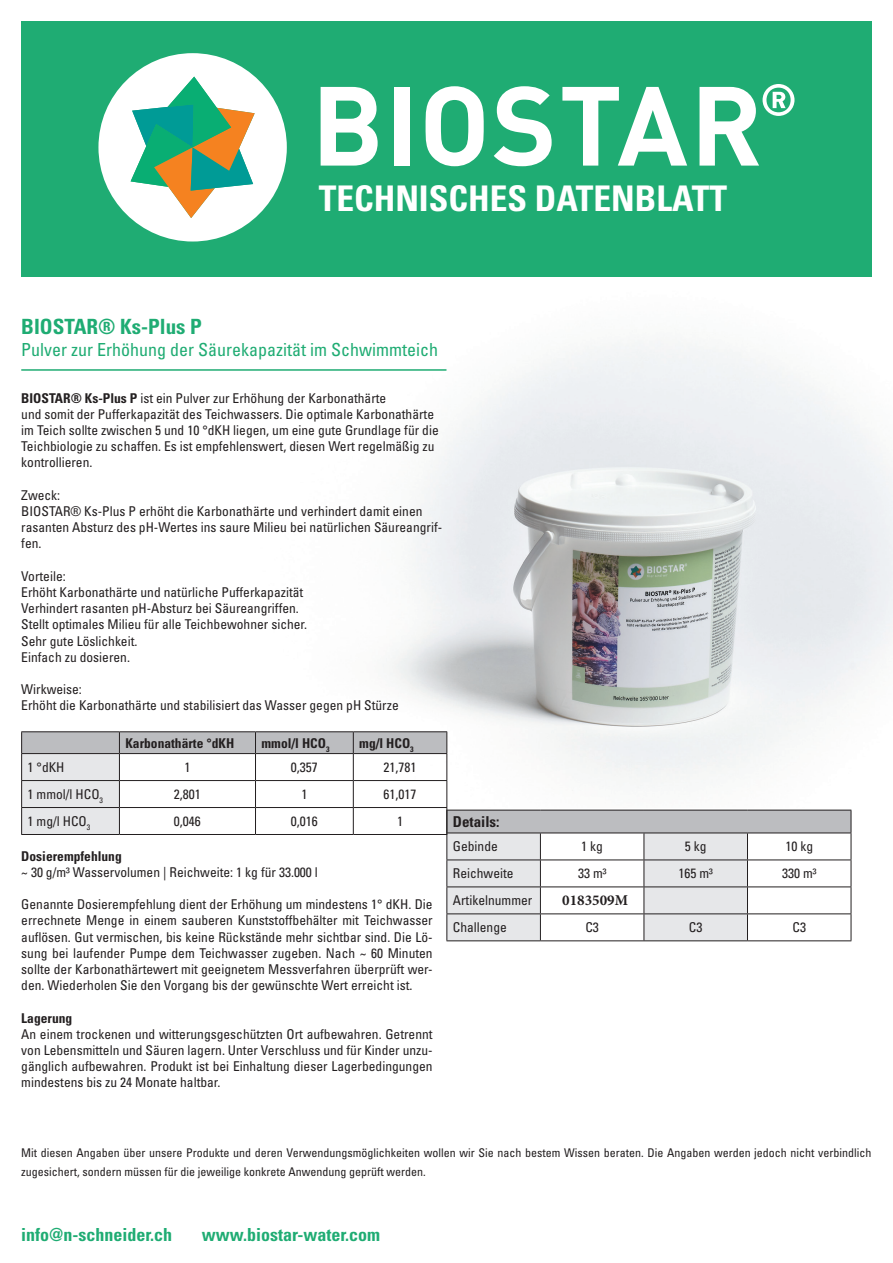
<style>
.page{position:relative;width:893px;height:1263px;background:#fff}
.page>*{position:absolute;margin:0;border:0;box-sizing:border-box;transform-origin:0 0}
.t1{font:700 condensed 35.4px "Univers LT Std";color:#fff}
.t2{font:700 condensed 21px "Univers LT Std";color:#1fac73}
.t3{font:condensed 18px "Univers LT Std";color:#1fac73}
.t4{font:700 condensed 18px "Univers LT Std";color:#1fac73}
.t5{font:700 condensed 15px "Univers LT Std";color:#231f20}
.t6{font:700 15px "Minion Pro";color:#231f20}
.t7{font:condensed 13.5px/16.2px "Univers LT Std";color:#231f20}
.t8{font:700 condensed 13.5px "Univers LT Std";color:#231f20}
.t9{font:condensed 12px/18px "Univers";color:#231f20}
.s1{font-weight:700}
</style>
<div class="page">
<div style="left:447px;top:810px;width:404px;height:23px;background:#bcbdc0"></div>
<hr style="left:540px;top:810px;width:104px;height:1px;background:#231f20">
<hr style="left:540px;top:832px;width:104px;height:1px;background:#231f20">
<hr style="left:540px;top:859px;width:104px;height:1px;background:#231f20">
<hr style="left:540px;top:886px;width:104px;height:1px;background:#231f20">
<hr style="left:540px;top:913px;width:104px;height:1px;background:#231f20">
<svg style="left:644px;top:810px;width:208px;height:131px"></svg>
<hr style="left:540px;top:940px;width:104px;height:1px;background:#231f20">
<hr style="left:644px;top:940px;width:103px;height:1px;background:#231f20">
<hr style="left:747px;top:940px;width:104px;height:1px;background:#231f20">
<img style="left:383px;top:341px;width:510px;height:450px">
<hr style="left:21px;top:369px;width:425px;height:2px;background:#1fac73">
<hr style="left:21px;top:731px;width:98px;height:1px;background:#231f20">
<hr style="left:119px;top:731px;width:136px;height:1px;background:#231f20">
<hr style="left:255px;top:731px;width:98px;height:1px;background:#231f20">
<hr style="left:353px;top:731px;width:94px;height:1px;background:#231f20">
<svg style="left:21px;top:732px;width:520px;height:209px"></svg>
<hr style="left:21px;top:834px;width:98px;height:1px;background:#231f20">
<hr style="left:119px;top:834px;width:136px;height:1px;background:#231f20">
<hr style="left:255px;top:834px;width:98px;height:1px;background:#231f20">
<hr style="left:353px;top:834px;width:94px;height:1px;background:#231f20">
<div style="left:21px;top:21px;width:851px;height:255px;background:#1fac73"></div>
<svg style="left:98px;top:53px;width:189px;height:188px"></svg>
<svg style="left:321px;top:87px;width:57px;height:79px"></svg>
<div style="left:394px;top:87px;width:15px;height:79px;background:#fff"></div>
<svg style="left:425px;top:86px;width:59px;height:80px"></svg>
<svg style="left:494px;top:86px;width:58px;height:80px"></svg>
<svg style="left:562px;top:87px;width:125px;height:79px"></svg>
<svg style="left:699px;top:84px;width:95px;height:82px"></svg>
<h1 class="t1" style="left:319px;top:177px;width:410px">TECHNISCHES DATENBLATT</h1>
<h2 class="t2" style="left:21px;top:314px;width:182px">BIOSTAR® Ks-Plus P</h2>
<h3 class="t3" style="left:21px;top:338px;width:418px">Pulver zur Erhöhung der Säurekapazität im Schwimmteich</h3>
<p class="t7" style="left:21px;top:389px;width:419px"><span class="s1">BIOSTAR® Ks-Plus P</span> ist ein Pulver zur Erhöhung der Karbonathärte<br>und somit der Pufferkapazität des Teichwassers. Die optimale Karbonathärte im Teich sollte zwischen 5 und 10 °dKH liegen, um eine gute Grundlage für die Teichbiologie zu schaffen. Es ist empfehlenswert, diesen Wert regelmäßig zu kontrollieren.</p>
<p class="t7" style="left:21px;top:487px;width:422px">Zweck:<br>BIOSTAR® Ks-Plus P erhöht die Karbonathärte und verhindert damit einen rasanten Absturz des pH-Wertes ins saure Milieu bei natürlichen Säureangrif&shy;fen.</p>
<p class="t7" style="left:21px;top:568px;width:287px">Vorteile:<br>Erhöht Karbonathärte und natürliche Pufferkapazität Verhindert rasanten pH-Absturz bei Säureangriffen.<br>Stellt optimales Milieu für alle Teichbewohner sicher.<br>Sehr gute Löslichkeit.<br>Einfach zu dosieren.</p>
<p class="t7" style="left:21px;top:681px;width:379px">Wirkweise:<br>Erhöht die Karbonathärte und stabilisiert das Wasser gegen pH Stürze</p>
<p class="t8" style="left:125px;top:734px;width:110px">Karbonathärte °dKH</p>
<p class="t8" style="left:261px;top:734px;width:69px">mmol/l HCO<sub>3</sub></p>
<p class="t8" style="left:359px;top:734px;width:56px">mg/l HCO<sub>3</sub></p>
<p class="t7" style="left:28px;top:759px;width:38px">1 °dKH</p>
<p class="t7" style="left:184px;top:759px;width:7px">1</p>
<p class="t7" style="left:291px;top:759px;width:28px">0,357</p>
<p class="t7" style="left:384px;top:759px;width:34px">21,781</p>
<p class="t7" style="left:28px;top:786px;width:77px">1 mmol/l HCO<sub>3</sub></p>
<p class="t7" style="left:174px;top:786px;width:28px">2,801</p>
<p class="t7" style="left:301px;top:786px;width:7px">1</p>
<p class="t7" style="left:384px;top:786px;width:34px">61,017</p>
<p class="t7" style="left:28px;top:813px;width:64px">1 mg/l HCO<sub>3</sub></p>
<p class="t7" style="left:174px;top:813px;width:28px">0,046</p>
<p class="t7" style="left:291px;top:813px;width:28px">0,016</p>
<p class="t7" style="left:397px;top:813px;width:7px">1</p>
<p class="t8" style="left:21px;top:847px;width:102px">Dosierempfehlung</p>
<p class="t7" style="left:21px;top:864px;width:298px">~ 30 g/m³ Wasservolumen | Reichweite: 1 kg für 33.000 l</p>
<p class="t7" style="left:21px;top:896px;width:413px;text-align:justify">Genannte Dosierempfehlung dient der Erhöhung um mindestens 1° dKH. Die errechnete Menge in einem sauberen Kunststoffbehälter mit Teichwasser auflösen. Gut vermischen, bis keine Rückstände mehr sichtbar sind. Die Lö&shy;sung bei laufender Pumpe dem Teichwasser zugeben. Nach ~ 60 Minuten sollte der Karbonathärtewert mit geeignetem Messverfahren überprüft wer&shy;den. Wiederholen Sie den Vorgang bis der gewünschte Wert erreicht ist.</p>
<p class="t8" style="left:21px;top:1009px;width:52px">Lagerung</p>
<p class="t7" style="left:21px;top:1026px;width:413px;text-align:justify">An einem trockenen und witterungsgeschützten Ort aufbewahren. Getrennt von Lebensmitteln und Säuren lagern. Unter Verschluss und für Kinder unzu&shy;gänglich aufbewahren. Produkt ist bei Einhaltung dieser Lagerbedingungen mindestens bis zu 24 Monate haltbar.</p>
<p class="t5" style="left:453px;top:812px;width:48px">Details:</p>
<p class="t7" style="left:453px;top:838px;width:46px">Gebinde</p>
<p class="t7" style="left:581px;top:838px;width:23px">1 kg</p>
<p class="t7" style="left:685px;top:838px;width:23px">5 kg</p>
<p class="t7" style="left:785px;top:838px;width:29px">10 kg</p>
<p class="t7" style="left:453px;top:865px;width:62px">Reichweite</p>
<p class="t7" style="left:578px;top:865px;width:30px">33 m³</p>
<p class="t7" style="left:679px;top:865px;width:36px">165 m³</p>
<p class="t7" style="left:782px;top:865px;width:36px">330 m³</p>
<p class="t7" style="left:453px;top:892px;width:81px">Artikelnummer</p>
<p class="t6" style="left:562px;top:891px;width:67px">0183509M</p>
<p class="t7" style="left:453px;top:919px;width:55px">Challenge</p>
<p class="t7" style="left:585px;top:919px;width:15px">C3</p>
<p class="t7" style="left:689px;top:919px;width:15px">C3</p>
<p class="t7" style="left:792px;top:919px;width:15px">C3</p>
<p class="t9" style="left:21px;top:1144px;width:852px">Mit diesen Angaben über unsere Produkte und deren Verwendungsmöglichkeiten wollen wir Sie nach bestem Wissen beraten. Die Angaben werden jedoch nicht verbindlich zugesichert, sondern müssen für die jeweilige konkrete Anwendung geprüft werden.</p>
<h3 class="t4" style="left:21px;top:1223px;width:153px">info@n-schneider.ch</h3>
<h3 class="t4" style="left:202px;top:1223px;width:180px">www.biostar-water.com</h3>
</div>
